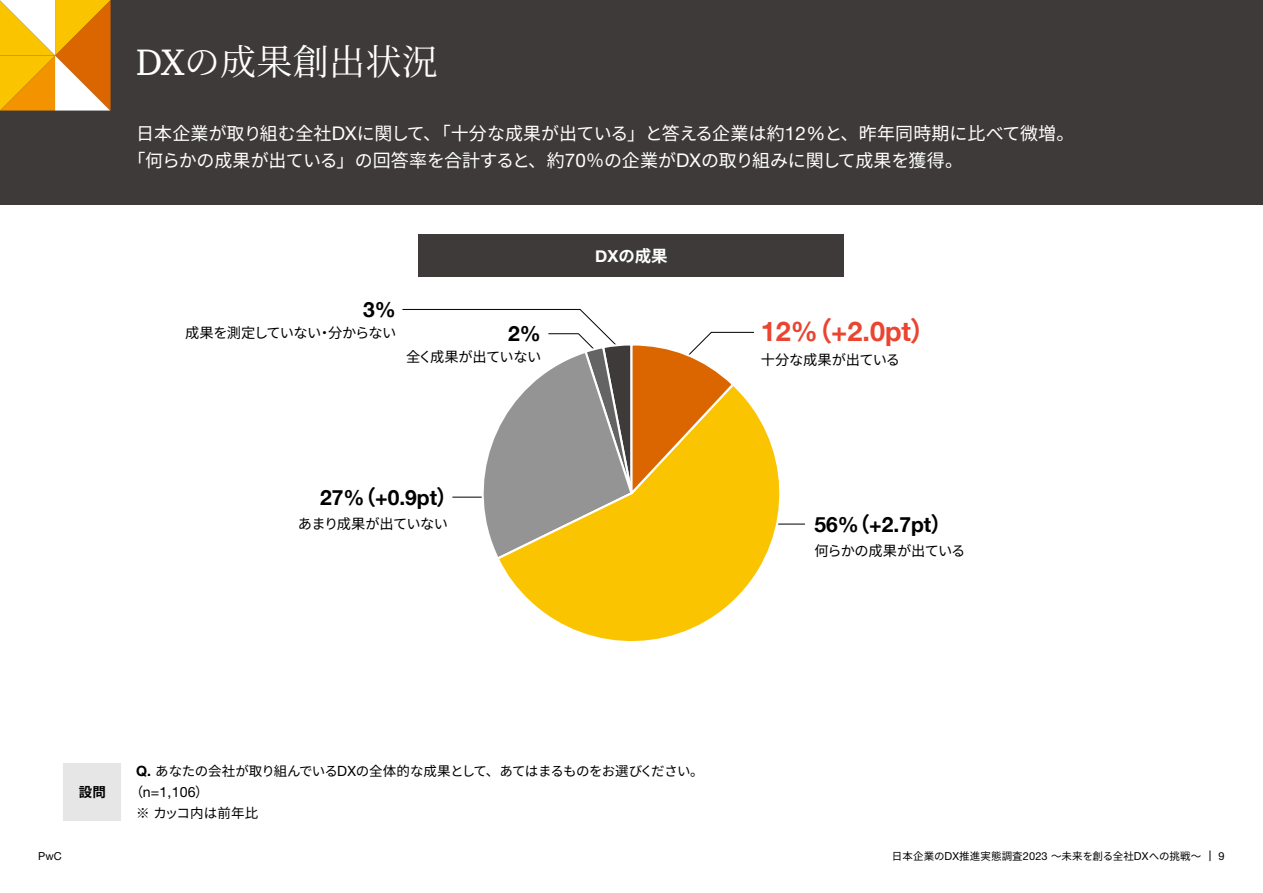
<style>
.page{position:relative;width:1263px;height:893px;background:#fff}
.page>*{position:absolute;margin:0;border:0;box-sizing:border-box;transform-origin:0 0}
.t1{font:36px "Noto Serif CJ Kjp";letter-spacing:.01em;color:#fff}
.t2{font:700 27px "Helvetica Neue";color:#e94530}
.t3{font:700 21px "Helvetica Neue";color:#000}
.t4{font:18px/27px "Noto Sans CJ Kjp";letter-spacing:-.01em;color:#fff}
.t5{font:700 16.5px "Noto Sans CJ Kjp";color:#fff}
.t6{font:14.25px "Noto Sans CJ Kjp";letter-spacing:-.035em;color:#000}
.t7{font:14.1px "Helvetica Neue LT Std";color:#000}
.t8{font:13.5px "Noto Sans CJ Kjp";letter-spacing:-.02em;color:#000}
.t9{font:13.5px "Noto Sans CJ Kjp";letter-spacing:.01em;color:#000}
.t10{font:700 13.5px "Noto Sans CJ Kjp";color:#000}
.t11{font:10.95px "Helvetica Neue LT Std";color:#000}
.t12{font:10.5px "Noto Sans CJ Kjp";letter-spacing:.01em;color:#000}
.s1{font-family:"ITC Charter Com";font-size:37.8px}
.s2{font-family:"Helvetica Neue LT Std";font-size:18.9px}
.s3{font-family:"Noto Sans CJ Kjp"}
.s4{font-family:"Helvetica Neue"}
.s5{font-family:"Helvetica Neue";font-weight:700;font-size:14.1px}
.s6{font-family:"Helvetica Neue LT Std";font-size:14.1px}
.s7{font-family:"Noto Sans CJ Kjp";font-size:13.5px}
.s8{font-family:"Helvetica Neue LT Std";font-size:10.95px}
</style>
<div class="page">
<div style="left:0;top:0;width:1263px;height:204px;background:#3e3a39"></div>
<svg style="left:0;top:0;width:111px;height:111px"></svg>
<div style="left:64px;top:763px;width:57px;height:58px;background:#e6e6e6"></div>
<div style="left:419px;top:234px;width:425px;height:42px;background:#3e3a39"></div>
<hr style="left:752px;top:524px;width:53px;height:1px;background:#000">
<svg style="left:500px;top:412px;width:296px;height:230px"></svg>
<svg style="left:402px;top:309px;width:353px;height:252px"></svg>
<h1 class="t1" style="left:136px;top:42px;width:303px"><span class="s1">DX</span>の成果創出状況</h1>
<p class="t4" style="left:127px;top:120px;width:949px;text-indent:9px">日本企業が取り組む全社<span class="s2">DX</span>に関して、「十分な成果が出ている」と答える企業は約<span class="s2">12%</span>と、昨年同時期に比べて微増。「何らかの成果が出ている」の回答率を合計すると、約<span class="s2">70</span>％の企業が<span class="s2">DX</span>の取り組みに関して成果を獲得。</p>
<p class="t3" style="left:363px;top:293px;width:34px">3%</p>
<p class="t6" style="left:328px;top:325px;width:70px">分からない</p>
<p class="t6" style="left:185px;top:325px;width:138px">成果を測定していない</p>
<p class="t6" style="left:317px;top:325px;width:16px">・</p>
<p class="t3" style="left:508px;top:317px;width:34px">2%</p>
<p class="t6" style="left:406px;top:349px;width:137px">全く成果が出ていない</p>
<p class="t3" style="left:355px;top:481px;width:104px"><span class="s3">（</span>+0.9pt<span class="s3">(</span></p>
<p class="t3" style="left:320px;top:481px;width:46px">27%</p>
<p class="t6" style="left:298px;top:516px;width:152px">あまり成果が出ていない</p>
<p class="t5" style="left:595px;top:247px;width:74px"><span class="s4">DX</span>の成果</p>
<h2 class="t2" style="left:805px;top:310px;width:133px"><span class="s3">（</span>+2.0pt<span class="s3">(</span></h2>
<h2 class="t2" style="left:761px;top:310px;width:59px">12%</h2>
<p class="t6" style="left:761px;top:352px;width:141px">十分な成果が出ている</p>
<p class="t3" style="left:849px;top:508px;width:104px"><span class="s3">（</span>+2.7pt<span class="s3">(</span></p>
<p class="t3" style="left:814px;top:508px;width:46px">56%</p>
<p class="t6" style="left:814px;top:543px;width:152px">何らかの成果が出ている</p>
<p class="t10" style="left:79px;top:785px;width:29px">設問</p>
<p class="t11" style="left:38px;top:849px;width:25px">PwC</p>
<p class="t8" style="left:136px;top:764px;width:569px"><span class="s5">Q.</span> あなたの会社が取り組んでいる<span class="s6">DX</span>の全体的な成果として、あてはまるものをお選びください。</p>
<p class="t7" style="left:130px;top:783px;width:80px"><span class="s7">（</span> =n 1,106<span class="s7">(</span></p>
<p class="t9" style="left:136px;top:806px;width:124px">※ カッコ内は前年比</p>
<p class="t12" style="left:892px;top:850px;width:311px">日本企業の<span class="s8">DX</span>推進実態調査<span class="s8">2023</span> ～未来を創る全社<span class="s8">DX</span>への挑戦~</p>
<p class="t11" style="left:1218px;top:849px;width:8px">9</p>
</div>
